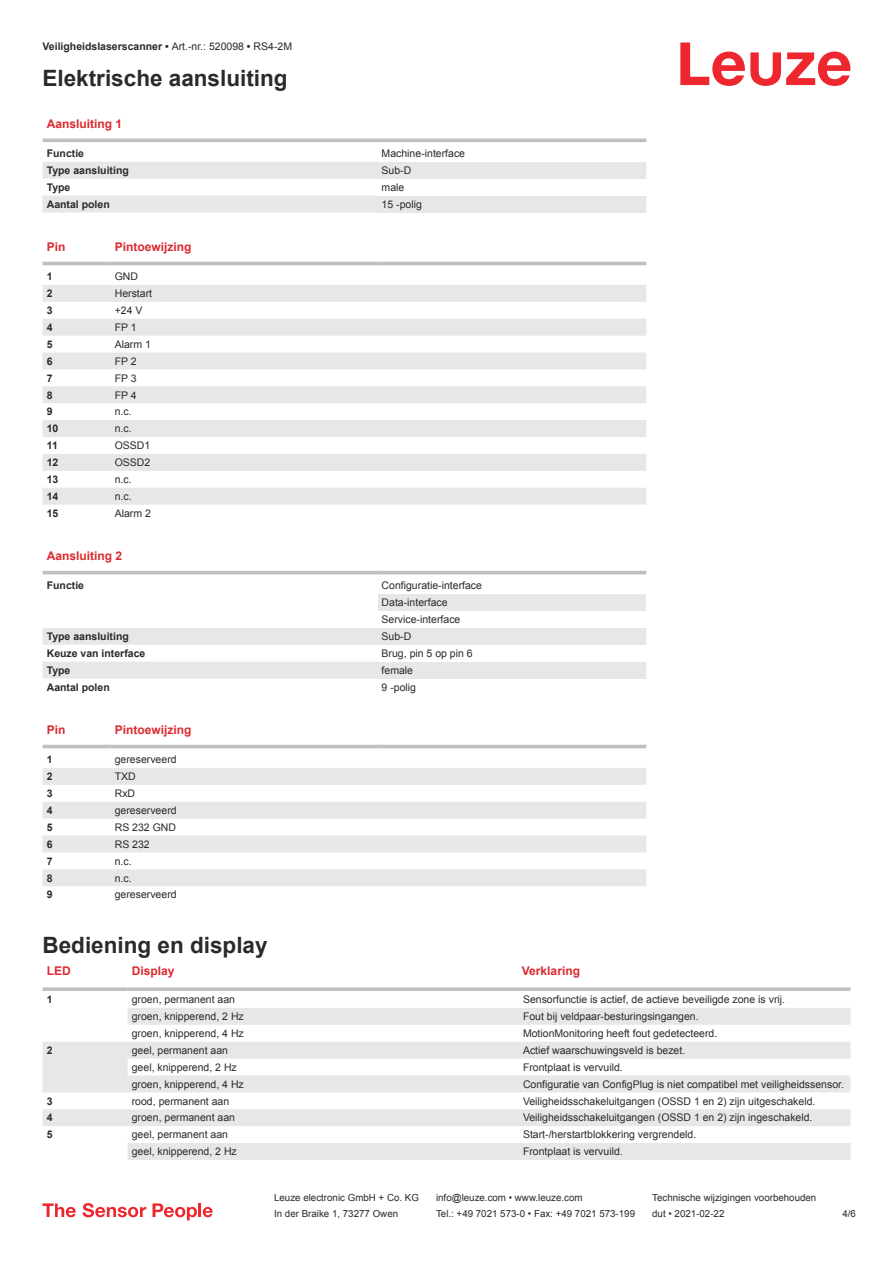
<style>
.page{position:relative;width:893px;height:1263px;background:#fff}
.page>*{position:absolute;margin:0;border:0;box-sizing:border-box;transform-origin:0 0}
.t1{font:700 22.5px "Arial";color:#2b292a}
.t2{font:700 12px "Arial";color:#db2a30}
.t3{font:10.5px/17px "Arial";color:#2b292a}
.t4{font:700 10.5px "Arial";color:#2b292a}
.t5{font:9.75px "Arial";color:#2b292a}
.s1{font-weight:400}
</style>
<div class="page">
<svg style="left:680px;top:43px;width:170px;height:43px"></svg>
<svg style="left:43px;top:138px;width:603px;height:1px"></svg>
<svg style="left:43px;top:162px;width:335px;height:50px"></svg>
<hr style="left:43px;top:139px;width:335px;height:3px;background:#bdbfc1">
<hr style="left:378px;top:139px;width:268px;height:3px;background:#bdbfc1">
<div style="left:378px;top:162px;width:268px;height:17px;background:#e6e7e9"></div>
<div style="left:378px;top:196px;width:268px;height:16px;background:#e6e7e9"></div>
<svg style="left:43px;top:261px;width:603px;height:5px"></svg>
<svg style="left:43px;top:285px;width:603px;height:220px;fill:#e6e7e9"></svg>
<hr style="left:43px;top:262px;width:68px;height:3px;background:#bdbfc1">
<hr style="left:111px;top:262px;width:267px;height:3px;background:#bdbfc1">
<hr style="left:378px;top:262px;width:268px;height:3px;background:#bdbfc1">
<svg style="left:43px;top:570px;width:603px;height:109px"></svg>
<hr style="left:43px;top:571px;width:335px;height:3px;background:#bdbfc1">
<hr style="left:378px;top:571px;width:268px;height:3px;background:#bdbfc1">
<svg style="left:43px;top:577px;width:603px;height:101px"></svg>
<div style="left:378px;top:594px;width:268px;height:17px;background:#e6e7e9"></div>
<div style="left:378px;top:628px;width:268px;height:17px;background:#e6e7e9"></div>
<div style="left:378px;top:645px;width:268px;height:17px;background:#fff"></div>
<div style="left:378px;top:662px;width:268px;height:16px;background:#e6e7e9"></div>
<div style="left:378px;top:678px;width:268px;height:17px;background:#fff"></div>
<svg style="left:43px;top:744px;width:603px;height:5px"></svg>
<svg style="left:43px;top:768px;width:603px;height:118px;fill:#e6e7e9"></svg>
<hr style="left:43px;top:745px;width:68px;height:3px;background:#bdbfc1">
<hr style="left:111px;top:745px;width:267px;height:3px;background:#bdbfc1">
<hr style="left:378px;top:745px;width:268px;height:3px;background:#bdbfc1">
<svg style="left:43px;top:1008px;width:807px;height:152px;fill:#e6e7e9"></svg>
<svg style="left:43px;top:987px;width:21px;height:4px"></svg>
<svg style="left:64px;top:987px;width:64px;height:4px"></svg>
<svg style="left:128px;top:987px;width:391px;height:4px;background:#c3c5c7"></svg>
<svg style="left:519px;top:987px;width:331px;height:4px"></svg>
<svg style="left:43px;top:1203px;width:33px;height:14px"></svg>
<svg style="left:83px;top:1203px;width:63px;height:14px"></svg>
<svg style="left:153px;top:1203px;width:44px;height:17px"></svg>
<hr style="left:198px;top:1203px;width:3px;height:14px;background:#ed272d">
<svg style="left:203px;top:1207px;width:10px;height:10px"></svg>
<p class="t4" style="left:43px;top:43px;width:251px">Veiligheidslaserscanner • <span class="s1">Art.-nr.: 520098</span> • <span class="s1">RS4-2M</span></p>
<h1 class="t1" style="left:43px;top:70px;width:247px">Elektrische aansluiting</h1>
<p class="t2" style="left:47px;top:119px;width:77px">Aansluiting 1</p>
<p class="t4" style="left:47px;top:149px;width:39px">Functie</p>
<p class="t3" style="left:382px;top:146px;width:85px">Machine-interface</p>
<p class="t4" style="left:47px;top:166px;width:84px">Type aansluiting</p>
<p class="t3" style="left:382px;top:163px;width:31px">Sub-D</p>
<p class="t4" style="left:47px;top:183px;width:25px">Type</p>
<p class="t3" style="left:382px;top:180px;width:24px">male</p>
<p class="t4" style="left:47px;top:200px;width:65px">Aantal polen</p>
<p class="t3" style="left:382px;top:197px;width:42px">15 -polig</p>
<p class="t2" style="left:47px;top:242px;width:20px">Pin</p>
<p class="t2" style="left:115px;top:242px;width:78px">Pintoewijzing</p>
<p class="t4" style="left:47px;top:273px;width:7px">1</p>
<p class="t3" style="left:115px;top:269px;width:25px">GND</p>
<p class="t4" style="left:47px;top:289px;width:7px">2</p>
<p class="t3" style="left:115px;top:286px;width:39px">Herstart</p>
<p class="t4" style="left:47px;top:306px;width:7px">3</p>
<p class="t3" style="left:115px;top:303px;width:29px">+24 V</p>
<p class="t4" style="left:47px;top:323px;width:7px">4</p>
<p class="t3" style="left:115px;top:320px;width:23px">FP 1</p>
<p class="t4" style="left:47px;top:340px;width:7px">5</p>
<p class="t3" style="left:115px;top:337px;width:38px">Alarm 1</p>
<p class="t4" style="left:47px;top:357px;width:7px">6</p>
<p class="t3" style="left:115px;top:353px;width:23px">FP 2</p>
<p class="t4" style="left:47px;top:374px;width:7px">7</p>
<p class="t3" style="left:115px;top:370px;width:23px">FP 3</p>
<p class="t4" style="left:47px;top:391px;width:7px">8</p>
<p class="t3" style="left:115px;top:387px;width:23px">FP 4</p>
<p class="t4" style="left:47px;top:408px;width:7px">9</p>
<p class="t3" style="left:115px;top:404px;width:18px">n.c.</p>
<p class="t4" style="left:47px;top:425px;width:13px">10</p>
<p class="t3" style="left:115px;top:421px;width:18px">n.c.</p>
<p class="t4" style="left:47px;top:442px;width:13px">11</p>
<p class="t3" style="left:115px;top:438px;width:37px">OSSD1</p>
<p class="t4" style="left:47px;top:458px;width:13px">12</p>
<p class="t3" style="left:115px;top:455px;width:37px">OSSD2</p>
<p class="t4" style="left:47px;top:475px;width:13px">13</p>
<p class="t3" style="left:115px;top:472px;width:18px">n.c.</p>
<p class="t4" style="left:47px;top:492px;width:13px">14</p>
<p class="t3" style="left:115px;top:489px;width:18px">n.c.</p>
<p class="t4" style="left:47px;top:509px;width:13px">15</p>
<p class="t3" style="left:115px;top:506px;width:38px">Alarm 2</p>
<p class="t2" style="left:47px;top:551px;width:77px">Aansluiting 2</p>
<p class="t4" style="left:47px;top:582px;width:39px">Functie</p>
<p class="t3" style="left:382px;top:578px;width:102px">Configuratie-interface<br>Data-interface<br>Service-interface</p>
<p class="t4" style="left:47px;top:632px;width:84px">Type aansluiting</p>
<p class="t3" style="left:382px;top:629px;width:31px">Sub-D</p>
<p class="t4" style="left:47px;top:649px;width:100px">Keuze van interface</p>
<p class="t3" style="left:382px;top:646px;width:93px">Brug, pin 5 op pin 6</p>
<p class="t4" style="left:47px;top:666px;width:25px">Type</p>
<p class="t3" style="left:382px;top:663px;width:33px">female</p>
<p class="t4" style="left:47px;top:683px;width:65px">Aantal polen</p>
<p class="t3" style="left:382px;top:679px;width:36px">9 -polig</p>
<p class="t2" style="left:47px;top:725px;width:20px">Pin</p>
<p class="t2" style="left:115px;top:725px;width:78px">Pintoewijzing</p>
<p class="t4" style="left:47px;top:755px;width:7px">1</p>
<p class="t3" style="left:115px;top:752px;width:63px">gereserveerd</p>
<p class="t4" style="left:47px;top:772px;width:7px">2</p>
<p class="t3" style="left:115px;top:769px;width:22px">TXD</p>
<p class="t4" style="left:47px;top:789px;width:7px">3</p>
<p class="t3" style="left:115px;top:786px;width:22px">RxD</p>
<p class="t4" style="left:47px;top:806px;width:7px">4</p>
<p class="t3" style="left:115px;top:803px;width:63px">gereserveerd</p>
<p class="t4" style="left:47px;top:823px;width:7px">5</p>
<p class="t3" style="left:115px;top:820px;width:63px">RS 232 GND</p>
<p class="t4" style="left:47px;top:840px;width:7px">6</p>
<p class="t3" style="left:115px;top:836px;width:37px">RS 232</p>
<p class="t4" style="left:47px;top:857px;width:7px">7</p>
<p class="t3" style="left:115px;top:853px;width:18px">n.c.</p>
<p class="t4" style="left:47px;top:874px;width:7px">8</p>
<p class="t3" style="left:115px;top:870px;width:18px">n.c.</p>
<p class="t4" style="left:47px;top:891px;width:7px">9</p>
<p class="t3" style="left:115px;top:887px;width:63px">gereserveerd</p>
<h1 class="t1" style="left:43px;top:937px;width:227px">Bediening en display</h1>
<p class="t2" style="left:47px;top:966px;width:25px">LED</p>
<p class="t2" style="left:132px;top:966px;width:44px">Display</p>
<p class="t2" style="left:522px;top:966px;width:60px">Verklaring</p>
<p class="t4" style="left:47px;top:995px;width:7px">1</p>
<p class="t3" style="left:132px;top:992px;width:105px">groen, permanent aan</p>
<p class="t3" style="left:523px;top:992px;width:264px">Sensorfunctie is actief, de actieve beveiligde zone is vrij.</p>
<p class="t3" style="left:132px;top:1009px;width:114px">groen, knipperend, 2 Hz</p>
<p class="t3" style="left:523px;top:1009px;width:177px">Fout bij veldpaar-besturingsingangen.</p>
<p class="t3" style="left:132px;top:1026px;width:114px">groen, knipperend, 4 Hz</p>
<p class="t3" style="left:523px;top:1026px;width:196px">MotionMonitoring heeft fout gedetecteerd.</p>
<p class="t4" style="left:47px;top:1046px;width:7px">2</p>
<p class="t3" style="left:132px;top:1043px;width:98px">geel, permanent aan</p>
<p class="t3" style="left:523px;top:1043px;width:164px">Actief waarschuwingsveld is bezet.</p>
<p class="t3" style="left:132px;top:1059px;width:107px">geel, knipperend, 2 Hz</p>
<p class="t3" style="left:523px;top:1059px;width:101px">Frontplaat is vervuild.</p>
<p class="t3" style="left:132px;top:1076px;width:114px">groen, knipperend, 4 Hz</p>
<p class="t3" style="left:523px;top:1076px;width:323px">Configuratie van ConfigPlug is niet compatibel met veiligheidssensor.</p>
<p class="t4" style="left:47px;top:1097px;width:7px">3</p>
<p class="t3" style="left:132px;top:1093px;width:99px">rood, permanent aan</p>
<p class="t3" style="left:523px;top:1093px;width:294px">Veiligheidsschakeluitgangen (OSSD 1 en 2) zijn uitgeschakeld.</p>
<p class="t4" style="left:47px;top:1114px;width:7px">4</p>
<p class="t3" style="left:132px;top:1110px;width:105px">groen, permanent aan</p>
<p class="t3" style="left:523px;top:1110px;width:291px">Veiligheidsschakeluitgangen (OSSD 1 en 2) zijn ingeschakeld.</p>
<p class="t4" style="left:47px;top:1131px;width:7px">5</p>
<p class="t3" style="left:132px;top:1127px;width:98px">geel, permanent aan</p>
<p class="t3" style="left:523px;top:1127px;width:175px">Start-/herstartblokkering vergrendeld.</p>
<p class="t3" style="left:132px;top:1144px;width:107px">geel, knipperend, 2 Hz</p>
<p class="t3" style="left:523px;top:1144px;width:101px">Frontplaat is vervuild.</p>
<p class="t5" style="left:274px;top:1194px;width:146px">Leuze electronic GmbH + Co. KG</p>
<p class="t5" style="left:436px;top:1194px;width:148px">info@leuze.com • www.leuze.com</p>
<p class="t5" style="left:652px;top:1194px;width:166px">Technische wijzigingen voorbehouden</p>
<p class="t5" style="left:274px;top:1210px;width:126px">In der Braike 1, 73277 Owen</p>
<p class="t5" style="left:436px;top:1210px;width:201px">Tel.: +49 7021 573-0 • Fax: +49 7021 573-199</p>
<p class="t5" style="left:652px;top:1210px;width:74px">dut • 2021-02-22</p>
<p class="t5" style="left:842px;top:1210px;width:15px">4 /6</p>
</div>
